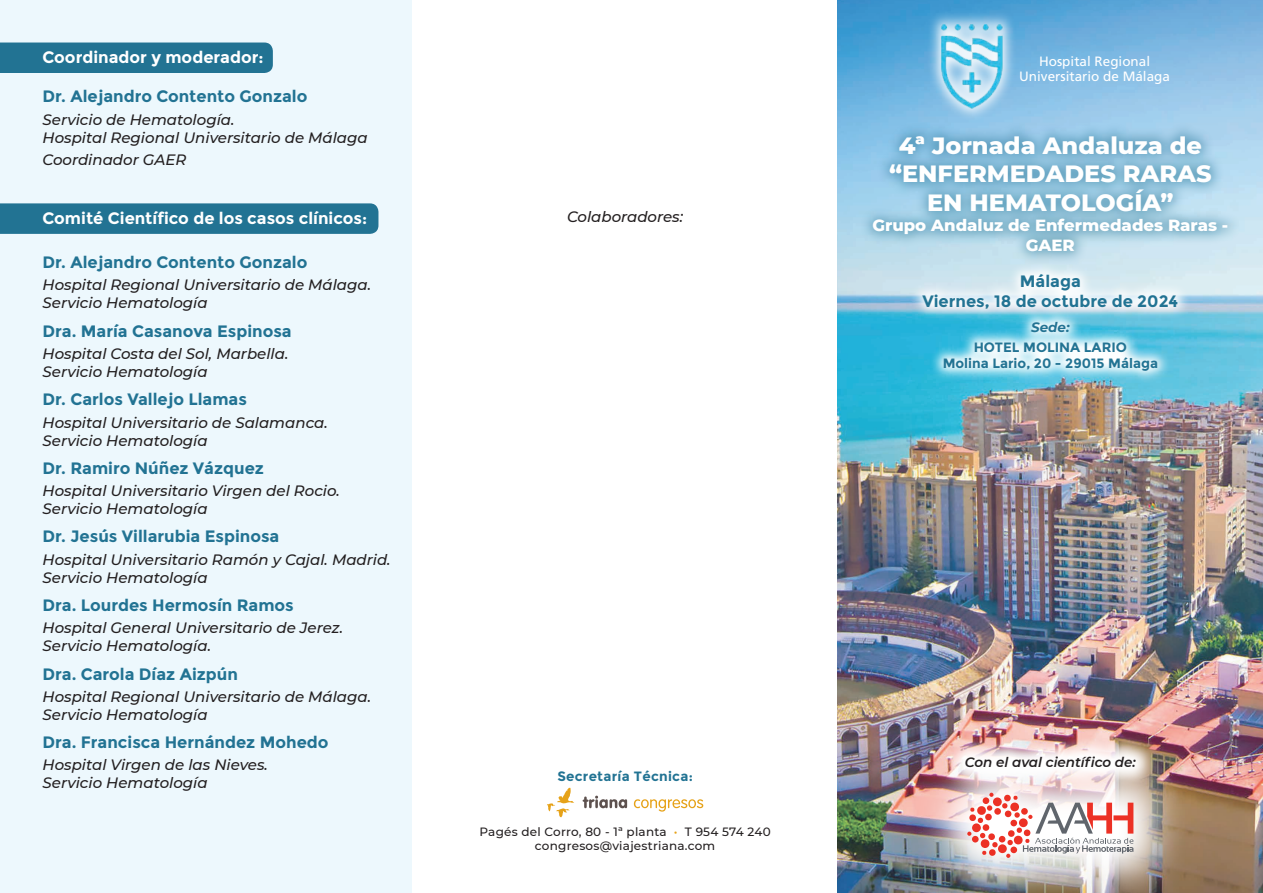
<style>
.page{position:relative;width:1263px;height:893px;background:#fff}
.page>*{position:absolute;margin:0;border:0;box-sizing:border-box;transform-origin:0 0}
.t1{font:800 24px/28.8px "Montserrat";color:#fff;text-align:center}
.t2{font:700 16.5px/19.8px "Montserrat";color:#227393;text-align:center}
.t3{font:700 16.5px "Montserrat";color:#fff}
.t4{font:800 16.5px/19.8px "Montserrat";color:#fff;text-align:center}
.t5{font:italic 500 15px/18px "Montserrat";color:#231f20}
.t6{font:700 13.5px/16.2px "Montserrat";color:#227393;text-align:center}
.t7{font:13.5px/15px "Frutiger CE";color:#fff;text-align:center}
.t8{font:italic 600 13.5px "Montserrat";color:#231f20}
.t9{font:700 13.5px "Montserrat";letter-spacing:.02em;color:#227393}
.t10{font:italic 700 13.5px "Montserrat";color:#227393}
.t11{font:500 12px/14.4px "Montserrat";letter-spacing:.02em;color:#231f20;text-align:center}
.s1{color:#e6a218}
</style>
<div class="page">
<img style="left:838px;top:0;width:425px;height:893px">
<svg style="left:927px;top:11px;width:89px;height:111px"></svg>
<img style="left:926px;top:24px;width:83px;height:87px">
<div style="left:0;top:0;width:412px;height:893px;background:#edf8fd"></div>
<div style="left:0;top:43px;width:273px;height:30px;background:#227393"></div>
<div style="left:0;top:203px;width:378px;height:31px;background:#227393"></div>
<img style="left:914px;top:740px;width:274px;height:153px">
<svg style="left:967px;top:793px;width:167px;height:65px"></svg>
<svg style="left:547px;top:788px;width:27px;height:29px"></svg>
<svg style="left:583px;top:796px;width:44px;height:12px"></svg>
<svg style="left:634px;top:799px;width:69px;height:13px"></svg>
<div style="left:859px;top:122px;width:382px;height:143px;background:#227393;opacity:.5"></div>
<img style="left:944px;top:735px;width:213px;height:54px">
<svg style="left:909px;top:261px;width:282px;height:123px"></svg>
<p class="t3" style="left:43px;top:47px;width:223px">Coordinador y moderador:</p>
<p class="t2" style="left:43px;top:87px;width:266px">Dr. Alejandro Contento Gonzalo</p>
<p class="t5" style="left:43px;top:110px;width:327px">Servicio de Hematología.<br>Hospital Regional Universitario de Málaga</p>
<p class="t5" style="left:43px;top:150px;width:145px">Coordinador GAER</p>
<p class="t5" style="left:567px;top:207px;width:118px">Colaboradores:</p>
<p class="t3" style="left:43px;top:209px;width:326px">Comité Científico de los casos clínicos:</p>
<p class="t2" style="left:43px;top:252px;width:266px">Dr. Alejandro Contento Gonzalo</p>
<p class="t5" style="left:43px;top:275px;width:330px">Hospital Regional Universitario de Málaga.<br>Servicio Hematología</p>
<p class="t2" style="left:43px;top:321px;width:251px">Dra. María Casanova Espinosa</p>
<p class="t5" style="left:43px;top:344px;width:247px">Hospital Costa del Sol, Marbella.<br>Servicio Hematología</p>
<p class="t2" style="left:43px;top:390px;width:206px">Dr. Carlos Vallejo Llamas</p>
<p class="t5" style="left:43px;top:413px;width:287px">Hospital Universitario de Salamanca.<br>Servicio Hematología</p>
<p class="t2" style="left:43px;top:458px;width:223px">Dr. Ramiro Núñez Vázquez</p>
<p class="t5" style="left:43px;top:481px;width:299px">Hospital Universitario Virgen del Rocio.<br>Servicio Hematología</p>
<p class="t2" style="left:43px;top:527px;width:238px">Dr. Jesús Villarubia Espinosa</p>
<p class="t5" style="left:43px;top:550px;width:350px">Hospital Universitario Ramón y Cajal. Madrid.<br>Servicio Hematología</p>
<p class="t2" style="left:43px;top:595px;width:253px">Dra. Lourdes Hermosín Ramos</p>
<p class="t5" style="left:43px;top:618px;width:302px">Hospital General Universitario de Jerez.<br>Servicio Hematología.</p>
<p class="t2" style="left:43px;top:664px;width:197px">Dra. Carola Díaz Aizpún</p>
<p class="t5" style="left:43px;top:687px;width:330px">Hospital Regional Universitario de Málaga.<br>Servicio Hematología</p>
<p class="t2" style="left:43px;top:732px;width:288px">Dra. Francisca Hernández Mohedo</p>
<p class="t5" style="left:43px;top:755px;width:227px">Hospital Virgen de las Nieves.<br>Servicio Hematología</p>
<p class="t9" style="left:557px;top:768px;width:137px">Secretaría Técnica:</p>
<p class="t11" style="left:479px;top:824px;width:293px">Pagés del Corro, 80 - 1ª planta <span class="s1">•</span> T 954 574 240 congresos@viajestriana.com</p>
<p class="t7" style="left:1019px;top:54px;width:152px">Hospital Regional<br>Universitario de Málaga</p>
<h1 class="t1" style="left:889px;top:129px;width:324px">4ª Jornada Andaluza de “ENFERMEDADES RARAS<br>EN HEMATOLOGÍA”</h1>
<p class="t4" style="left:872px;top:214px;width:357px">Grupo Andaluz de Enfermedades Raras -<br>GAER</p>
<p class="t2" style="left:922px;top:271px;width:257px">Málaga<br>Viernes, 18 de octubre de 2024</p>
<p class="t10" style="left:1031px;top:317px;width:40px">Sede:</p>
<p class="t6" style="left:943px;top:339px;width:217px">HOTEL MOLINA LARIO<br>Molina Lario, 20 - 29015 Málaga</p>
<p class="t8" style="left:965px;top:753px;width:172px">Con el aval científico de:</p>
</div>
